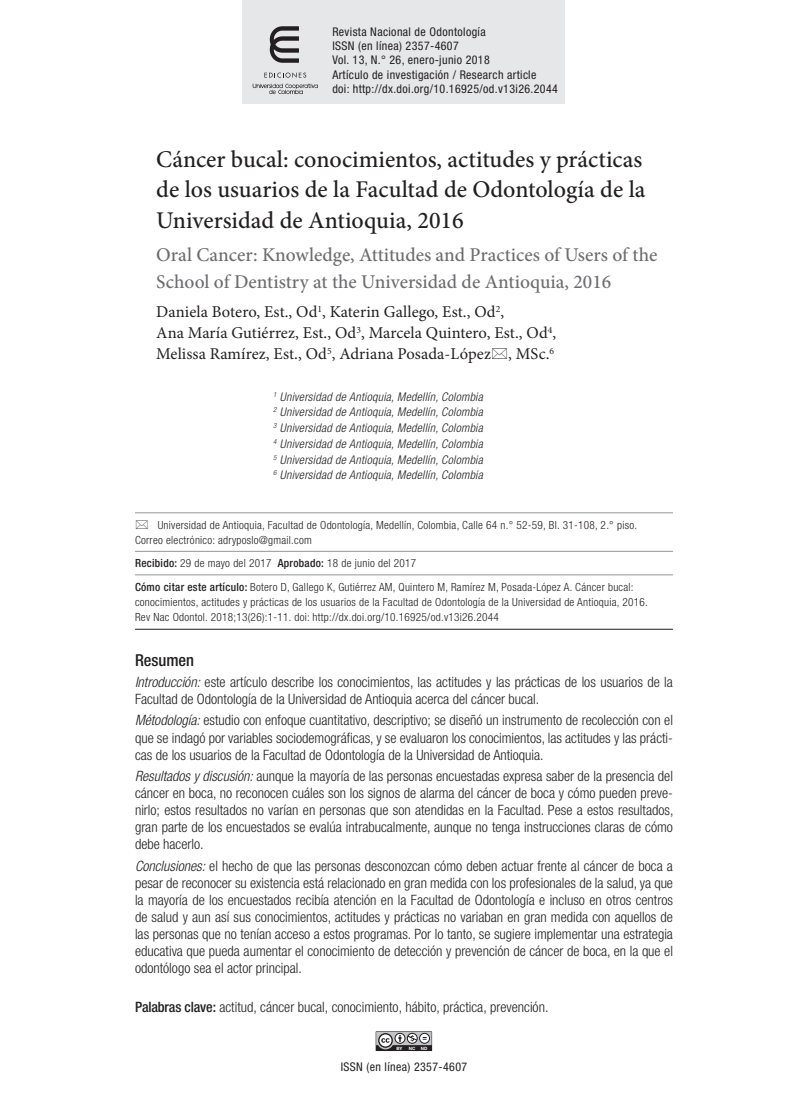
<style>
.page{position:relative;width:808px;height:1106px;background:#fff}
.page>*{position:absolute;margin:0;border:0;box-sizing:border-box;transform-origin:0 0}
.t1{font:500 24px/30.8px "Minion Pro";color:#231f20}
.t2{font:500 19.5px/27px "Minion Pro";color:#6c6d70}
.t3{font:16.5px/21px "Minion Pro";letter-spacing:.005em;color:#231f20}
.t4{font:500 condensed 16.5px "Helvetica Neue LT Std";color:#231f20}
.t5{font:300 condensed 14.25px/17.1px "Helvetica Neue LT Std";color:#231f20;text-align:justify}
.t6{font:italic 300 condensed 12px/15.8px "Helvetica Neue LT Std";letter-spacing:.025em;color:#231f20;text-align:justify}
.t7{font:condensed 12px/14.4px "Helvetica Neue LT Std";letter-spacing:.03em;color:#231f20}
.t8{font:500 condensed 12px "Helvetica Neue LT Std";letter-spacing:.03em;color:#231f20}
.t9{font:300 condensed 11.25px/15px "Helvetica Neue LT Std";letter-spacing:.025em;color:#231f20}
.t10{font:700 4.35px "Helvetica Neue";color:#fff}
.s1{font-weight:500}
.s2{font-style:italic}
</style>
<div class="page">
<svg style="left:375px;top:1031px;width:57px;height:20px"></svg>
<hr style="left:135px;top:512px;width:538px;height:1px;background:#939598">
<hr style="left:135px;top:551px;width:538px;height:1px;background:#939598">
<hr style="left:135px;top:574px;width:538px;height:1px;background:#939598">
<hr style="left:135px;top:629px;width:538px;height:1px;background:#231f20">
<div style="left:243px;top:0;width:322px;height:103px;background:#e6e7e9"></div>
<svg style="left:253px;top:84px;width:65px;height:10px"></svg>
<svg style="left:264px;top:72px;width:42px;height:6px"></svg>
<svg style="left:270px;top:26px;width:29px;height:37px"></svg>
<p class="t7" style="left:332px;top:24px;width:227px">Revista Nacional de Odontología<br>ISSN (en línea) 2357-4607<br>Vol. 13, N.° 26, enero-junio 2018<br>Artículo de investigación / Research article<br>doi: http://dx.doi.org/10.16925/od.v13i26.2044</p>
<p class="t8" style="left:343px;top:43px;width:123px">Artículo de investigación</p>
<h1 class="t1" style="left:156px;top:144px;width:491px">Cáncer bucal: conocimientos, actitudes y prácticas de los usuarios de la Facultad de Odontología de la<br>Universidad de Antioquia, 2016</h1>
<h2 class="t2" style="left:156px;top:241px;width:503px">Oral Cancer: Knowledge, Attitudes and Practices of Users of the<br>School of Dentistry at the Universidad de Antioquia, 2016</h2>
<p class="t3" style="left:156px;top:302px;width:401px">Daniela Botero, Est., Od<sup>1</sup>, Katerin Gallego, Est., Od<sup>2</sup>,<br>Ana María Gutiérrez, Est., Od<sup>3</sup>, Marcela Quintero, Est., Od<sup>4</sup>,<br>Melissa Ramírez, Est., Od<sup>5</sup>, Adriana Posada-López , MSc.<sup>6</sup></p>
<p class="t6" style="left:273px;top:389px;width:211px"><sup>1</sup> Universidad de Antioquia, Medellín, Colombia <sup>2</sup> Universidad de Antioquia, Medellín, Colombia <sup>3</sup> Universidad de Antioquia, Medellín, Colombia <sup>4</sup> Universidad de Antioquia, Medellín, Colombia <sup>5</sup> Universidad de Antioquia, Medellín, Colombia <sup>6</sup> Universidad de Antioquia, Medellín, Colombia</p>
<p class="t9" style="left:135px;top:517px;width:504px;text-indent:23px">Universidad de Antioquia, Facultad de Odontología, Medellín, Colombia, Calle 64 n.° 52-59, Bl. 31-108, 2.° piso.<br>Correo electrónico: adryposlo@gmail.com</p>
<p class="t9" style="left:135px;top:551px;width:500px;line-height:23.5px"><span class="s1">Recibido:</span> 29 de mayo del 2017 <span class="s1">Aprobado:</span> 18 de junio del 2017<br><span class="s1">Cómo citar este artículo:</span> Botero D, Gallego K, Gutiérrez AM, Quintero M, Ramírez M, Posada-López A. Cáncer bucal:</p>
<p class="t9" style="left:135px;top:594px;width:514px">conocimientos, actitudes y prácticas de los usuarios de la Facultad de Odontología de la Universidad de Antioquia, 2016.<br>Rev Nac Odontol. 2018;13(26):1-11. doi: http://dx.doi.org/10.16925/od.v13i26.2044</p>
<p class="t4" style="left:135px;top:650px;width:61px">Resumen</p>
<p class="t5" style="left:135px;top:673px;width:539px"><span class="s2">Introducción:</span> este artículo describe los conocimientos, las actitudes y las prácticas de los usuarios de la<br>Facultad de Odontología de la Universidad de Antioquia acerca del cáncer bucal.</p>
<p class="t5" style="left:135px;top:711px;width:539px"><span class="s2">Métodología:</span> estudio con enfoque cuantitativo, descriptivo; se diseñó un instrumento de recolección con el que se indagó por variables sociodemográficas, y se evaluaron los conocimientos, las actitudes y las prácti&shy;cas de los usuarios de la Facultad de Odontología de la Universidad de Antioquia.</p>
<p class="t5" style="left:135px;top:767px;width:540px"><span class="s2">Resultados y discusión:</span> aunque la mayoría de las personas encuestadas expresa saber de la presencia del cáncer en boca, no reconocen cuáles son los signos de alarma del cáncer de boca y cómo pueden preve&shy;nirlo; estos resultados no varían en personas que son atendidas en la Facultad. Pese a estos resultados, gran parte de los encuestados se evalúa intrabucalmente, aunque no tenga instrucciones claras de cómo debe hacerlo.</p>
<p class="t5" style="left:135px;top:857px;width:539px"><span class="s2">Conclusiones:</span> el hecho de que las personas desconozcan cómo deben actuar frente al cáncer de boca a pesar de reconocer su existencia está relacionado en gran medida con los profesionales de la salud, ya que la mayoría de los encuestados recibía atención en la Facultad de Odontología e incluso en otros centros de salud y aun así sus conocimientos, actitudes y prácticas no variaban en gran medida con aquellos de las personas que no tenían acceso a estos programas. Por lo tanto, se sugiere implementar una estrategia educativa que pueda aumentar el conocimiento de detección y prevención de cáncer de boca, en la que el odontólogo sea el actor principal.</p>
<p class="t5" style="left:135px;top:998px;width:415px"><span class="s1">Palabras clave:</span> actitud, cáncer bucal, conocimiento, hábito, práctica, prevención.</p>
<p class="t10" style="left:396px;top:1045px;width:8px">BY</p>
<p class="t10" style="left:409px;top:1045px;width:8px">NC</p>
<p class="t10" style="left:421px;top:1045px;width:8px">ND</p>
<p class="t7" style="left:341px;top:1059px;width:128px">ISSN (en línea) 2357-4607</p>
</div>
